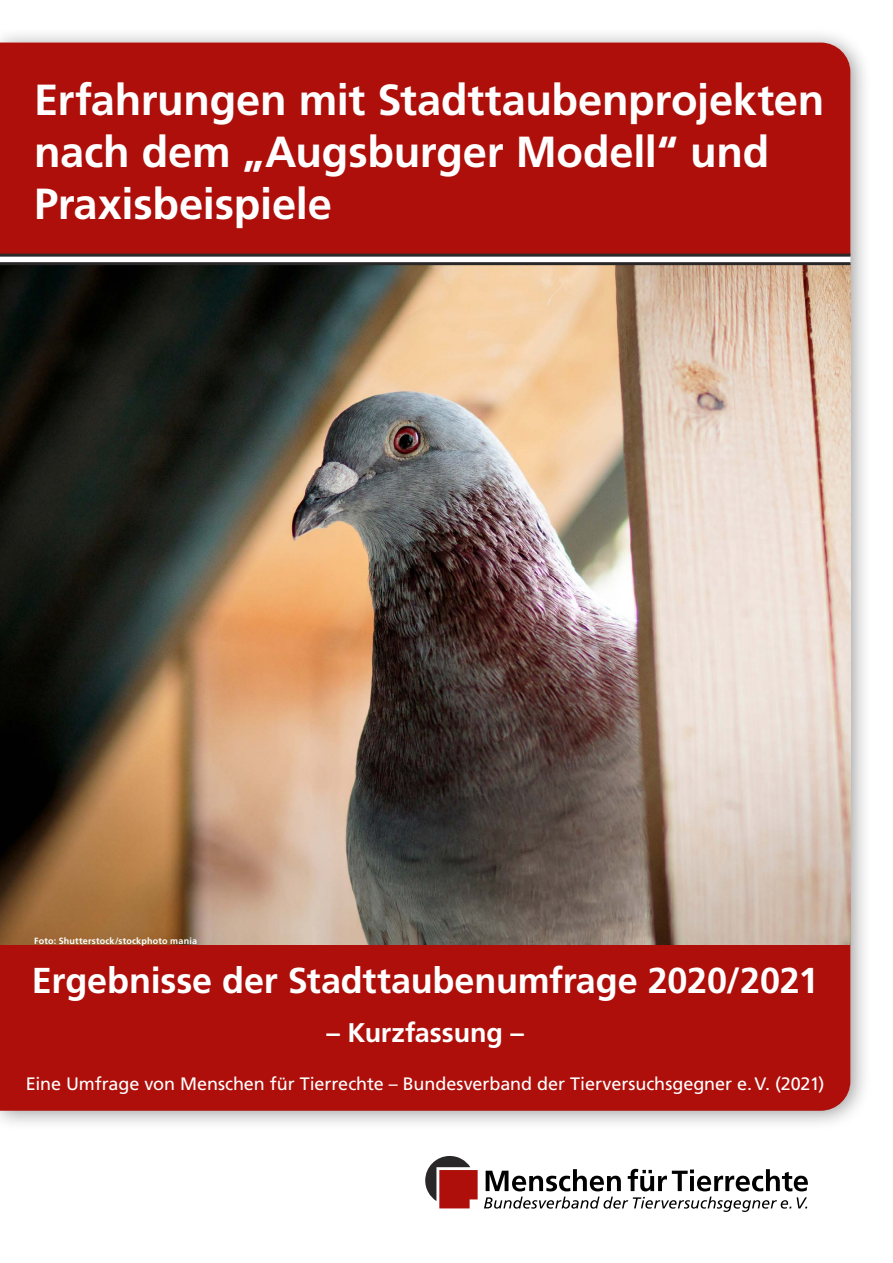
<style>
.page{position:relative;width:893px;height:1263px;background:#fff}
.page>*{position:absolute;margin:0;border:0;box-sizing:border-box;transform-origin:0 0}
.Titelseite{font:700 43.5px/52.2px "Frutiger LT Std";letter-spacing:-.005em;color:#fff}
.Titelseite-2{font:700 36px "Frutiger LT Std";letter-spacing:-.005em;color:#fff}
.Titelseite-3{font:700 27px "Frutiger LT Std";letter-spacing:-.005em;color:#fff}
.Titelseite-4{font:18px "Frutiger LT Std";letter-spacing:-.005em;color:#fff}
.BU{font:700 9px "Frutiger LT Std";letter-spacing:.02em;color:#fff}
</style>
<div class="page">
<div style="left:0;top:27px;width:872px;height:1104px;background:#000;opacity:.4"></div>
<div style="left:0;top:944px;width:850px;height:167px;background:#ae0f0a"></div>
<img style="left:0;top:265px;width:850px;height:679px">
<svg style="left:425px;top:1156px;width:53px;height:52px"></svg>
<svg style="left:484px;top:1169px;width:324px;height:43px"></svg>
<div style="left:0;top:43px;width:850px;height:211px;background:#ae0f0a"></div>
<hr style="left:0;top:254px;width:850px;height:3px;background:#2a2728">
<hr style="left:0;top:262px;width:850px;height:3px;background:#2a2728">
<p class="Titelseite" style="left:34px;top:74px;width:792px">Erfahrungen mit Stadttaubenprojekten nach dem „Augsburger Modell“ und<br>Praxisbeispiele</p>
<p class="BU" style="left:34px;top:936px;width:164px">Foto: Shutterstock/stockphoto mania</p>
<p class="Titelseite-2" style="left:32px;top:959px;width:788px">Ergebnisse der Stadttaubenumfrage 2020/2021</p>
<p class="Titelseite-3" style="left:327px;top:1017px;width:199px">– Kurzfassung –</p>
<p class="Titelseite-4" style="left:26px;top:1073px;width:800px">Eine Umfrage von Menschen für Tierrechte – Bundesverband der Tierversuchsgegner e.V. (2021)</p>
</div>
